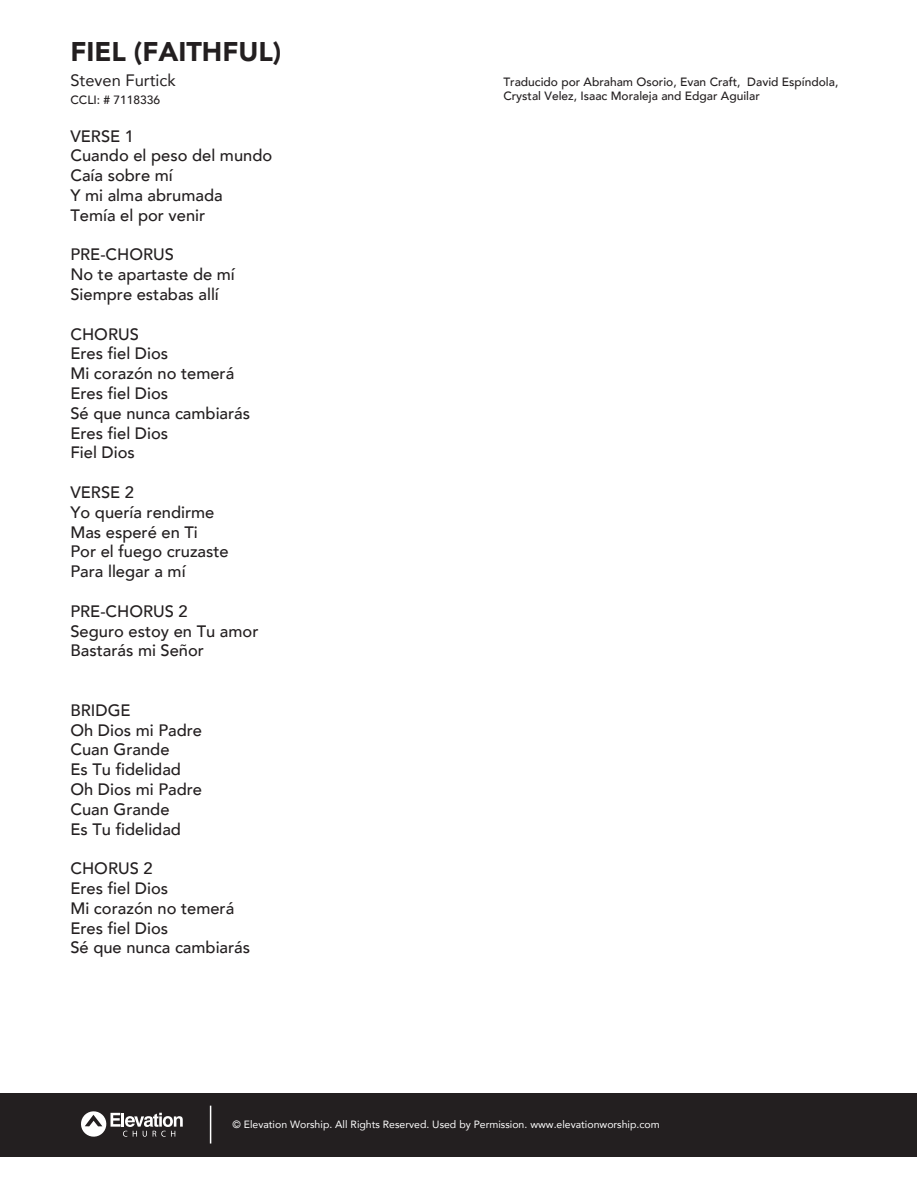
<style>
.page{position:relative;width:918px;height:1188px;background:#fff}
.page>*{position:absolute;margin:0;border:0;box-sizing:border-box;transform-origin:0 0}
.t1{font:900 27px "Avenir";color:#231f20}
.t2{font:500 16.5px/19.8px "Avenir";color:#231f20}
.t3{font:16.5px "Avenir";color:#231f20}
.t4{font:500 12px/14.4px "Avenir";color:#231f20}
.t5{font:10.5px "Avenir";color:#fff}
</style>
<div class="page">
<div style="left:1px;top:1094px;width:916px;height:63px;background:#231f20"></div>
<svg style="left:81px;top:1111px;width:102px;height:26px"></svg>
<hr style="left:210px;top:1106px;width:1px;height:38px;background:#fff">
<h1 class="t1" style="left:70px;top:29px;width:212px">FIEL (FAITHFUL)</h1>
<p class="t3" style="left:70px;top:67px;width:107px">Steven Furtick</p>
<p class="t4" style="left:70px;top:92px;width:91px">CCLI: # 7118336</p>
<p class="t2" style="left:70px;top:125px;width:203px">VERSE 1<br>Cuando el peso del mundo<br>Caía sobre mí<br>Y mi alma abrumada<br>Temía el por venir</p>
<p class="t2" style="left:70px;top:244px;width:166px">PRE-CHORUS<br>No te apartaste de mí<br>Siempre estabas allí</p>
<p class="t2" style="left:70px;top:323px;width:181px">CHORUS<br>Eres fiel Dios<br>Mi corazón no temerá<br>Eres fiel Dios<br>Sé que nunca cambiarás<br>Eres fiel Dios<br>Fiel Dios</p>
<p class="t2" style="left:70px;top:481px;width:160px">VERSE 2<br>Yo quería rendirme<br>Mas esperé en Ti<br>Por el fuego cruzaste<br>Para llegar a mí</p>
<p class="t2" style="left:70px;top:600px;width:190px">PRE-CHORUS 2<br>Seguro estoy en Tu amor<br>Bastarás mi Señor</p>
<p class="t2" style="left:70px;top:699px;width:133px">BRIDGE<br>Oh Dios mi Padre<br>Cuan Grande<br>Es Tu fidelidad<br>Oh Dios mi Padre<br>Cuan Grande<br>Es Tu fidelidad</p>
<p class="t2" style="left:70px;top:858px;width:181px">CHORUS 2<br>Eres fiel Dios<br>Mi corazón no temerá<br>Eres fiel Dios<br>Sé que nunca cambiarás</p>
<p class="t4" style="left:503px;top:74px;width:336px">Traducido por Abraham Osorio, Evan Craft, David Espíndola,<br>Crystal Velez, Isaac Moraleja and Edgar Aguilar</p>
<p class="t5" style="left:233px;top:1116px;width:429px">© Elevation Worship. All Rights Reserved. Used by Permission. www.elevationworship.com</p>
</div>
